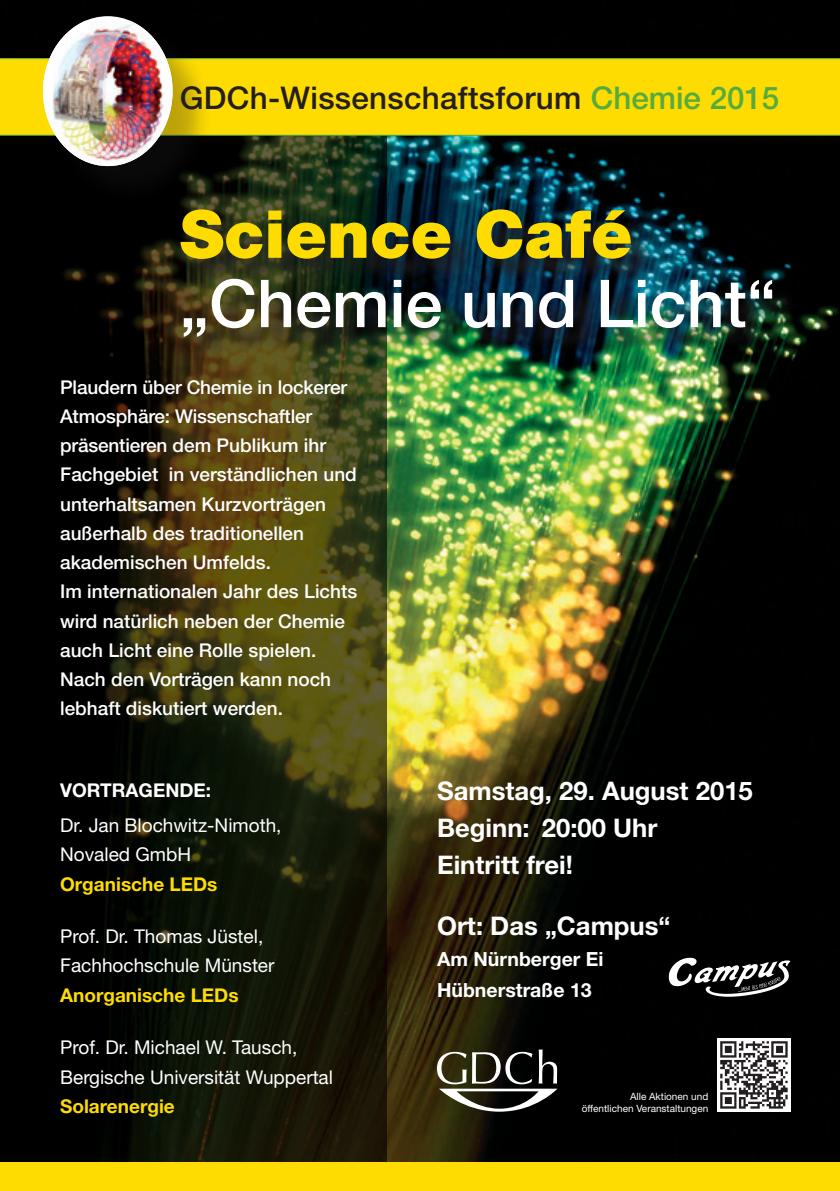
<style>
.page{position:relative;width:840px;height:1191px;background:#fff}
.page>*{position:absolute;margin:0;border:0;box-sizing:border-box;transform-origin:0 0}
.t1{font:500 66.2px "Helvetica Neue";color:#fff}
.t2{font:900 66.2px "Helvetica Neue";color:#ffdc01}
.t3{font:500 31.2px "Helvetica Neue";letter-spacing:.01em;color:#231f20}
.t4{font:700 25.6px/36.6px "Helvetica Neue";color:#fff}
.t5{font:700 19.4px/30.8px "Helvetica Neue";color:#fff}
.t6{font:500 19px/29.2px "Helvetica Neue";color:#fff}
.t7{font:19px/29.2px "Helvetica Neue";color:#fff}
.t8{font:700 19px "Helvetica Neue";color:#ffdc01}
.t9{font:700 19px "Helvetica Neue";color:#fff}
.t10{font:10px/12px "Helvetica Neue";color:#fff;text-align:right}
.s1{color:#56ab40}
</style>
<div class="page">
<img style="left:0;top:0;width:839px;height:1162px">
<svg style="left:0;top:136px;width:386px;height:1026px;background:#1c1b08"></svg>
<div style="left:0;top:59px;width:839px;height:76px;background:#ffdc01"></div>
<div style="left:0;top:1162px;width:839px;height:29px;background:#ffdc01"></div>
<hr style="left:0;top:58px;width:839px;height:1px;background:#56ab40">
<hr style="left:0;top:135px;width:839px;height:1px;background:#56ab40">
<div style="left:47px;top:20px;width:167px;height:187px;background:#231f20;opacity:.3"></div>
<img style="left:43px;top:21px;width:129px;height:145px">
<div style="left:184px;top:213px;width:612px;height:147px;background:#231f20;opacity:.75"></div>
<svg style="left:437px;top:1049px;width:120px;height:62px"></svg>
<div style="left:717px;top:1038px;width:73px;height:73px;background:#fff"></div>
<img style="left:720px;top:1041px;width:68px;height:68px">
<svg style="left:668px;top:957px;width:121px;height:39px"></svg>
<h2 class="t3" style="left:180px;top:80px;width:600px">GDCh-Wissenschaftsforum <span class="s1">Chemie 2015</span></h2>
<h1 class="t2" style="left:180px;top:195px;width:454px">Science Café</h1>
<h1 class="t1" style="left:180px;top:264px;width:597px">„Chemie und Licht“</h1>
<p class="t6" style="left:60px;top:372px;width:298px">Plaudern über Chemie in lockerer<br>Atmosphäre: Wissenschaftler präsentieren dem Publikum ihr<br>Fachgebiet in verständlichen und unterhaltsamen Kurzvorträgen außerhalb des traditionellen akademischen Umfelds.<br>Im internationalen Jahr des Lichts wird natürlich neben der Chemie auch Licht eine Rolle spielen.<br>Nach den Vorträgen kann noch lebhaft diskutiert werden.</p>
<p class="t9" style="left:60px;top:778px;width:107px">Vo rtragende</p>
<p class="t9" style="left:206px;top:778px;width:7px">:</p>
<p class="t7" style="left:60px;top:810px;width:223px">Dr. Jan Blochwitz-Nimoth,<br>Novaled GmbH</p>
<p class="t8" style="left:60px;top:872px;width:159px">Organische LEDs</p>
<p class="t7" style="left:60px;top:921px;width:216px">Prof. Dr. Thomas Jüstel,<br>Fachhochschule Münster</p>
<p class="t8" style="left:60px;top:983px;width:180px">Anorganische LEDs</p>
<p class="t7" style="left:60px;top:1032px;width:274px">Prof. Dr. Michael W. Tausch,<br>Bergische Universität Wuppertal</p>
<p class="t8" style="left:60px;top:1094px;width:116px">Solarenergie</p>
<h3 class="t4" style="left:437px;top:772px;width:317px">Samstag, 29. August 2015<br>Beginn: 20:00 Uhr<br>Eintritt frei!</h3>
<h3 class="t4" style="left:437px;top:907px;width:235px">Ort: Das „Campus“</h3>
<p class="t5" style="left:437px;top:943px;width:168px">Am Nürnberger Ei<br>Hübnerstraße 13</p>
<p class="t10" style="left:581px;top:1090px;width:128px">Alle Aktionen und öffentlichen Veranstaltungen</p>
</div>
